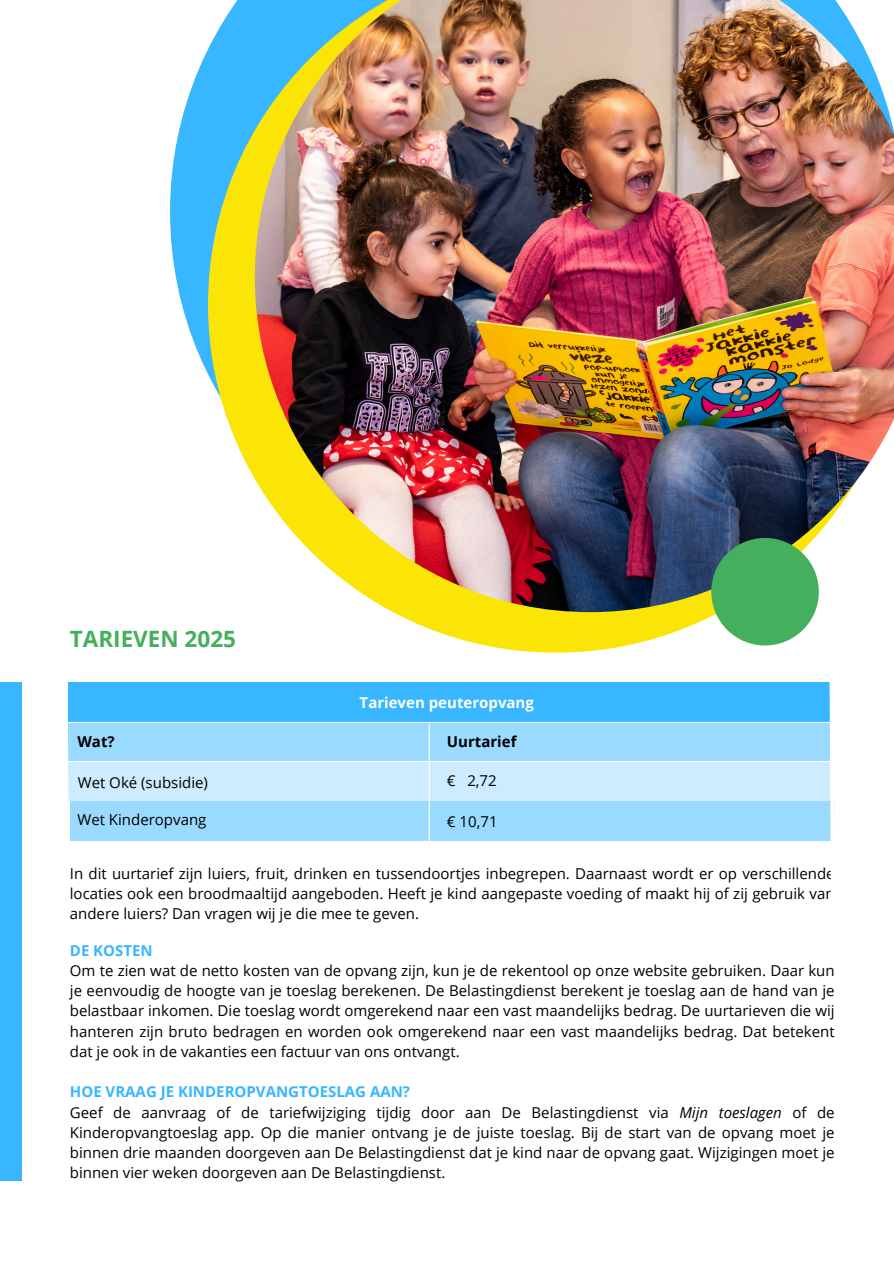
<style>
.page{position:relative;width:894px;height:1264px;background:#fff}
.page>*{position:absolute;margin:0;border:0;box-sizing:border-box;transform-origin:0 0}
.t1{font:700 22.5px "Open Sans";color:#44af5d}
.t2{font:15px/20.2px "Open Sans";color:#000;text-align:justify}
.t3{font:700 15px "Open Sans";color:#38b6ff}
.t4{font:700 15px "Open Sans";color:#fff}
.t5{font:700 15px "Open Sans";color:#000}
.s1{font-style:italic}
</style>
<div class="page">
<svg style="left:170px;top:49px;width:38px;height:325px;fill:#38b6ff"></svg>
<svg style="left:208px;top:0;width:607px;height:652px"></svg>
<img style="left:255px;top:0;width:638px;height:612px">
<div style="left:711px;top:538px;width:107px;height:107px;background:#44af5d;border-radius:50%"></div>
<div style="left:68px;top:682px;width:764px;height:40px;background:#38b6ff"></div>
<div style="left:68px;top:722px;width:764px;height:39px;background:#9bdaff"></div>
<div style="left:68px;top:761px;width:764px;height:39px;background:#cdecff"></div>
<div style="left:70px;top:801px;width:764px;height:39px;background:#9bdaff"></div>
<hr style="left:428px;top:723px;width:1px;height:329px;background:#fff">
<hr style="left:55px;top:722px;width:787px;height:1px;background:#fff">
<hr style="left:55px;top:761px;width:787px;height:1px;background:#fff">
<svg style="left:68px;top:721px;width:4px;height:120px"></svg>
<svg style="left:827px;top:682px;width:8px;height:159px"></svg>
<div style="left:0;top:682px;width:22px;height:498px;background:#38b6ff"></div>
<p class="t1" style="left:70px;top:623px;width:168px">TARIEVEN 2025</p>
<p class="t4" style="left:359px;top:692px;width:176px">Tarieven peuteropvang</p>
<h2 class="t5" style="left:77px;top:731px;width:39px">Wat?</h2>
<p class="t5" style="left:446px;top:731px;width:71px">Uurtarief</p>
<h2 class="t2" style="left:78px;top:771px;width:132px">Wet Oké (subsidie)</h2>
<h2 class="t2" style="left:446px;top:770px;width:51px">€ 2,72</h2>
<p class="t2" style="left:77px;top:808px;width:130px">Wet Kinderopvang</p>
<p class="t2" style="left:446px;top:811px;width:52px">€ 10,71</p>
<h1 class="t2" style="left:70px;top:862px;width:766px">In dit uurtarief zijn luiers, fruit, drinken en tussendoortjes inbegrepen. Daarnaast wordt er op verschillende locaties ook een broodmaaltijd aangeboden. Heeft je kind aangepaste voeding of maakt hij of zij gebruik van andere luiers? Dan vragen wij je die mee te geven.</h1>
<p class="t3" style="left:70px;top:939px;width:84px">DE KOSTEN</p>
<p class="t2" style="left:70px;top:959px;width:766px">Om te zien wat de netto kosten van de opvang zijn, kun je de rekentool op onze website gebruiken. Daar kun je eenvoudig de hoogte van je toeslag berekenen. De Belastingdienst berekent je toeslag aan de hand van je belastbaar inkomen. Die toeslag wordt omgerekend naar een vast maandelijks bedrag. De uurtarieven die wij hanteren zijn bruto bedragen en worden ook omgerekend naar een vast maandelijks bedrag. Dat betekent dat je ook in de vakanties een factuur van ons ontvangt.</p>
<p class="t3" style="left:70px;top:1081px;width:341px">HOE VRAAG JE KINDEROPVANGTOESLAG AAN?</p>
<p class="t2" style="left:70px;top:1101px;width:766px">Geef de aanvraag of de tariefwijziging tijdig door aan De Belastingdienst via <span class="s1">Mijn toeslagen</span> of de Kinderopvangtoeslag app. Op die manier ontvang je de juiste toeslag. Bij de start van de opvang moet je binnen drie maanden doorgeven aan De Belastingdienst dat je kind naar de opvang gaat. Wijzigingen moet je binnen vier weken doorgeven aan De Belastingdienst.</p>
</div>
